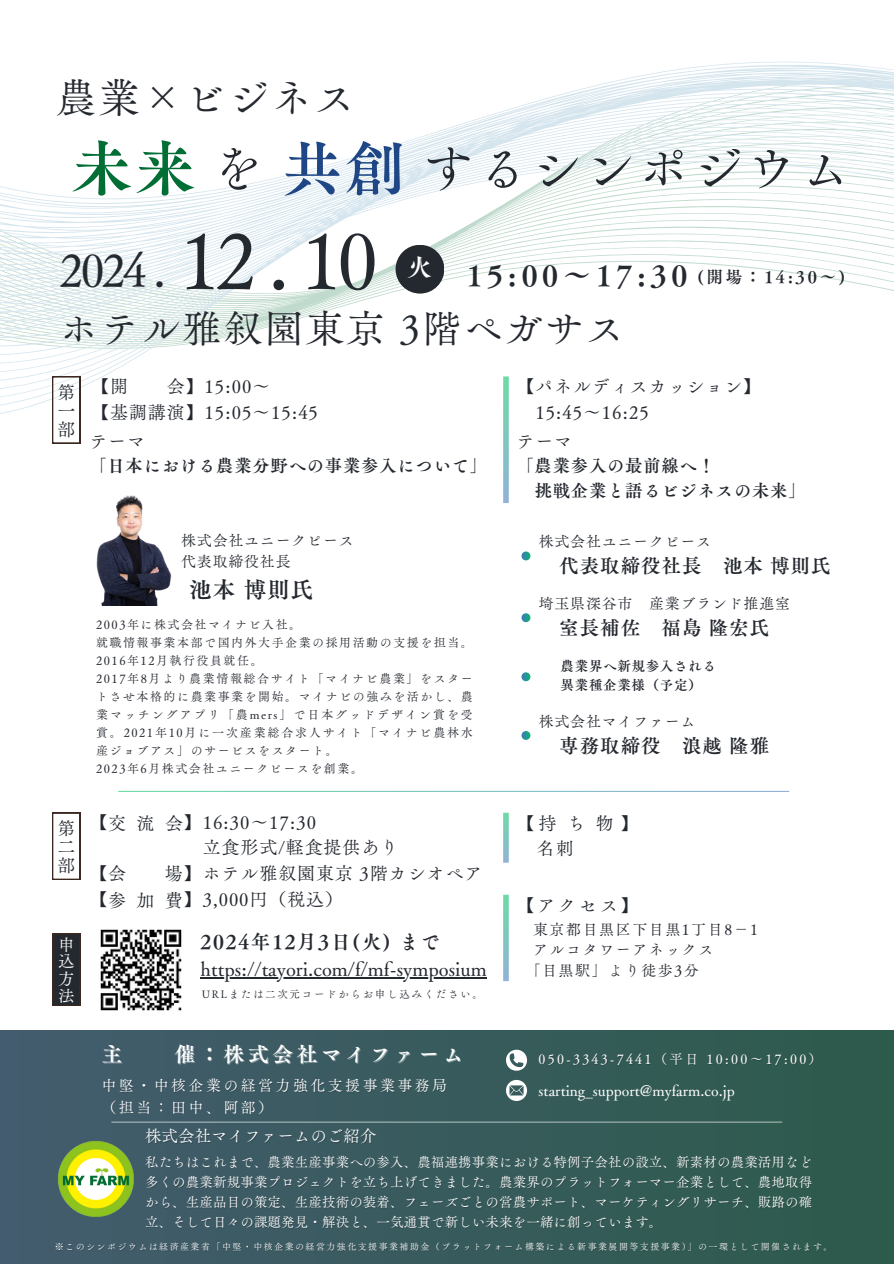
<style>
.page{position:relative;width:894px;height:1264px;background:#fff}
.page>*{position:absolute;margin:0;border:0;box-sizing:border-box;transform-origin:0 0}
.t1{font:78.75px "Canva Tsuku A Old Min Pr 6 N R";color:#24282f}
.t2{font:60.15px "Canva Tsuku A Old Min Pr 6 N B";color:#006e35}
.t3{font:60.15px "Canva Tsuku A Old Min Pr 6 N B";color:#1f4785}
.t4{font:51.3px "Canva Tsuku A Old Min Pr 6 N R";letter-spacing:.05em;color:#24282f}
.t5{font:45.9px "Canva Tsuku A Old Min Pr 6 N R";color:#24282f}
.t6{font:40.95px "Canva Tsuku A Old Min Pr 6 N R";letter-spacing:.05em;color:#24282f}
.t7{font:39px "Canva Tsuku A Old Min Pr 6 N R";letter-spacing:.05em;color:#24282f}
.t8{font:28.5px "Canva Tsuku A Old Min Pr 6 N B";letter-spacing:.16em;color:#24282f}
.t9{font:22.5px "Canva Tsuku A Old Min Pr 6 N B";letter-spacing:.05em;color:#24282f}
.t10{font:21px "Canva Tsuku A Old Min Pr 6 N B";letter-spacing:.16em;color:#fff}
.t11{font:19.5px "Canva Tsuku A Old Min Pr 6 N R";color:#24282f}
.t12{font:19.5px "Canva Tsuku A Old Min Pr 6 N B";letter-spacing:.05em;color:#24282f}
.t13{font:19.5px "Canva Tsuku A Old Min Pr 6 N B";letter-spacing:.085em;color:#24282f}
.t14{font:18px/18.5px "Canva Tsuku A Old Min Pr 6 N R";letter-spacing:.05em;color:#24282f;text-align:justify}
.t15{font:17.25px "Canva Tsuku A Old Min Pr 6 N B";letter-spacing:.05em;color:#24282f}
.t16{font:16.5px/17.1px "Canva Tsuku A Old Min Pr 6 N R";color:#fff;text-align:justify}
.t17{font:16.5px "Canva Tsuku A Old Min Pr 6 N B";color:#24282f}
.t18{font:15px "Canva Tsuku A Old Min Pr 6 N R";letter-spacing:.05em;color:#24282f}
.t19{font:15px "Canva Tsuku A Old Min Pr 6 N R";color:#fff}
.t20{font:15px "Canva Tsuku A Old Min Pr 6 N R";letter-spacing:.105em;color:#24282f}
.t21{font:15px "Canva Tsuku A Old Min Pr 6 N R";letter-spacing:.16em;color:#fff}
.t22{font:13.5px "Canva Tsuku A Old Min Pr 6 N R";letter-spacing:.01em;color:#fff}
.t23{font:13.5px "Canva Tsuku A Old Min Pr 6 N R";letter-spacing:.16em;color:#fff}
.t24{font:13.5px "Canva Tsuku A Old Min Pr 6 N B";letter-spacing:.05em;color:#24282f}
.t25{font:12px/18px "Canva Tsuku A Old Min Pr 6 N R";letter-spacing:.125em;color:#24282f;text-align:justify}
.t26{font:10.5px "Canva Tsuku A Old Min Pr 6 N R";letter-spacing:.16em;color:#24282f}
.t27{font:9px "Canva Tsuku A Old Min Pr 6 N R";letter-spacing:.16em;color:#fff}
.s1{color:rgb(36 40 47/.4)}
</style>
<div class="page">
<svg style="left:0;top:61px;width:893px;height:354px"></svg>
<div style="left:395px;top:245px;width:49px;height:48px;background:#24282f;border-radius:50%"></div>
<svg style="left:52px;top:376px;width:28px;height:67px"></svg>
<svg style="left:503px;top:376px;width:5px;height:127px"></svg>
<svg style="left:52px;top:812px;width:28px;height:67px"></svg>
<svg style="left:503px;top:812px;width:5px;height:50px"></svg>
<div style="left:0;top:1030px;width:893px;height:233px;background:linear-gradient(to right,#445c6f,#2d5b4b)"></div>
<img style="left:100px;top:929px;width:82px;height:82px">
<svg style="left:506px;top:1049px;width:21px;height:51px"></svg>
<img style="left:96px;top:495px;width:76px;height:110px">
<svg style="left:521px;top:551px;width:9px;height:9px"></svg>
<svg style="left:521px;top:613px;width:9px;height:9px"></svg>
<svg style="left:521px;top:672px;width:9px;height:9px"></svg>
<svg style="left:521px;top:731px;width:9px;height:9px"></svg>
<hr style="left:200px;top:977px;width:286px;height:1px;background:#24282f">
<svg style="left:52px;top:933px;width:28px;height:72px;background:#26282d"></svg>
<hr style="left:111px;top:1121px;width:671px;height:1px;background:#fff">
<img style="left:52px;top:1135px;width:88px;height:88px">
<svg style="left:503px;top:894px;width:5px;height:87px"></svg>
<p class="t6" style="left:56px;top:77px;width:301px">農業×ビジネス</p>
<p class="t2" style="left:72px;top:138px;width:125px">未来</p>
<p class="t3" style="left:282px;top:138px;width:125px">共創</p>
<h5 class="t4" style="left:212px;top:142px;width:53px">を</h5>
<h5 class="t4" style="left:422px;top:142px;width:430px">するシンポジウム</h5>
<p class="t1" style="left:179px;top:220px;width:200px">12.10</p>
<h4 class="t5" style="left:60px;top:247px;width:108px">2024 .</h4>
<h2 class="t8" style="left:466px;top:260px;width:222px">15:00～ 17:30</h2>
<h2 class="t17" style="left:697px;top:268px;width:150px">(開場：14:30～)</h2>
<h1 class="t7" style="left:60px;top:308px;width:566px">ホテル雅叙園東京 3階ペガサス</h1>
<h3 class="t14" style="left:57px;top:382px;width:19px">第一部</h3>
<p class="t14" style="left:91px;top:377px;width:38px">【開</p>
<p class="t14" style="left:167px;top:377px;width:101px">会】15:00～</p>
<p class="t14" style="left:91px;top:403px;width:228px">【基調講演】15:05～ 15:45</p>
<p class="t14" style="left:89px;top:431px;width:57px">テーマ</p>
<p class="t15" style="left:89px;top:457px;width:399px">「日本における農業分野への事業参入について」</p>
<p class="t14" style="left:516px;top:377px;width:246px">【パネルディスカッション】</p>
<p class="t14" style="left:535px;top:403px;width:115px">15:45～ 16:25</p>
<p class="t14" style="left:516px;top:431px;width:57px">テーマ</p>
<p class="t15" style="left:516px;top:457px;width:200px">「農業参入の最前線へ！</p>
<p class="t15" style="left:534px;top:482px;width:272px">挑戦企業と語るビジネスの未来」</p>
<p class="t18" style="left:538px;top:534px;width:174px">株式会社ユニークピース</p>
<p class="t12" style="left:559px;top:556px;width:271px">代表取締役社長 池本博則氏</p>
<p class="t18" style="left:538px;top:596px;width:253px">埼玉県深谷市 産業ブランド推進室</p>
<p class="t12" style="left:559px;top:617px;width:210px">室長補佐 福島隆宏氏</p>
<p class="t24" style="left:560px;top:658px;width:157px">農業界へ新規参入される</p>
<p class="t24" style="left:560px;top:678px;width:143px">異業種企業様（予定）</p>
<p class="t18" style="left:538px;top:713px;width:158px">株式会社マイファーム</p>
<p class="t12" style="left:559px;top:735px;width:211px">専務取締役 浪越隆雅</p>
<p class="t18" style="left:181px;top:532px;width:174px">株式会社ユニークピース</p>
<p class="t18" style="left:181px;top:554px;width:110px">代表取締役社長</p>
<p class="t9" style="left:189px;top:578px;width:124px">池本博則氏</p>
<p class="t25" style="left:96px;top:615px;width:206px">2003年に株式会社マイナビ入社。</p>
<p class="t25" style="left:96px;top:633px;width:378px">就職情報事業本部で国内外大手企業の採用活動の支援を担当。</p>
<p class="t25" style="left:96px;top:651px;width:168px">2016年12月執行役員就任。</p>
<p class="t25" style="left:96px;top:669px;width:378px">2017年8月より農業情報総合サイト「マイナビ農業」をスタートさせ本格的に農業事業を開始。マイナビの強みを活かし、農業マッチングアプリ「農mers」で日本グッドデザイン賞を受賞。2021年10月に一次産業総合求人サイト「マイナビ農林水産ジョブアス」のサービスをスタート。</p>
<p class="t25" style="left:96px;top:759px;width:268px">2023年6月株式会社ユニークピースを創業。</p>
<p class="t14" style="left:57px;top:818px;width:19px;text-align:left">第二部</p>
<p class="t14" style="left:89px;top:812px;width:228px">【交流会】16:30～ 17:30</p>
<p class="t14" style="left:203px;top:838px;width:197px">立食形式/軽食提供あり</p>
<p class="t14" style="left:89px;top:864px;width:38px">【会</p>
<p class="t14" style="left:165px;top:864px;width:319px">場】ホテル雅叙園東京 3階カシオペア</p>
<p class="t14" style="left:89px;top:890px;width:255px">【参加費】3,000円（税込）</p>
<p class="t16" style="left:58px;top:935px;width:18px">申込方法</p>
<p class="t13" style="left:200px;top:931px;width:241px">2024年12月 3日 (火) まで</p>
<p class="t11" style="left:200px;top:958px;width:287px">https://tayori.com/f/mf-symposium</p>
<p class="t26" style="left:202px;top:989px;width:282px">URLまたは二次元コードからお申し込みください。</p>
<p class="t10" style="left:101px;top:1043px;width:22px">主</p>
<p class="t10" style="left:175px;top:1043px;width:290px">催：株式会社マイファーム</p>
<p class="t14" style="left:516px;top:813px;width:124px">【持ち物】</p>
<p class="t14" style="left:536px;top:838px;width:39px">名刺</p>
<p class="t14" style="left:516px;top:895px;width:124px">【アクセス】</p>
<p class="t20" style="left:533px;top:921px;width:226px">東京都目黒区下目黒1丁目8−1</p>
<p class="t20" style="left:533px;top:941px;width:182px">アルコタワーアネックス</p>
<p class="t18" style="left:525px;top:962px;width:175px">「目黒駅」より徒歩3分</p>
<p class="t23" style="left:538px;top:1052px;width:285px">050-3343-7441（平<span class="s1">日</span> 10:00<span class="s1">～</span> 17:00）</p>
<p class="t21" style="left:101px;top:1077px;width:347px">中堅・中核企業の経営<span class="s1">力</span>強化<span class="s1">支</span>援事業事務局</p>
<p class="t19" style="left:538px;top:1082px;width:197px">starting_support@myfarm.co.jp</p>
<p class="t19" style="left:101px;top:1099px;width:173px">（担当：<span class="s1">田</span>中、阿部）</p>
<p class="t16" style="left:145px;top:1126px;width:233px">株式会社マイファームのご紹介</p>
<p class="t22" style="left:145px;top:1154px;width:668px">私たちはこれまで、農業<span class="s1">生</span>産事業への参<span class="s1">入</span>、農福連携事業における特例<span class="s1">子</span>会社の設<span class="s1">立</span>、新素材の農業活<span class="s1">用</span>など</p>
<p class="t22" style="left:145px;top:1174px;width:668px">多くの農業新規事業プロジェクトを<span class="s1">立</span>ち上げてきました。農業界のプラットフォーマー企業として、農地取得</p>
<p class="t22" style="left:145px;top:1195px;width:668px">から、<span class="s1">生</span>産品<span class="s1">目</span>の策定、<span class="s1">生</span>産技術の装着、フェーズごとの営農サポート、マーケティングリサーチ、販路の確</p>
<p class="t22" style="left:146px;top:1215px;width:518px"><span class="s1">立</span>、そして<span class="s1">日</span>々の課題発<span class="s1">見</span>・解決と、<span class="s1">一</span>気通貫で新しい未来を<span class="s1">一</span>緒に創っています。</p>
<p class="t27" style="left:55px;top:1242px;width:779px">※このシンポジウムは経済産業省「中堅・中核企業の経営<span class="s1">力</span>強化<span class="s1">支</span>援事業補助<span class="s1">金</span>（プラットフォーム構築による新事業展開等<span class="s1">支</span>援事業）」の<span class="s1">一</span>環として開催されます。</p>
</div>
